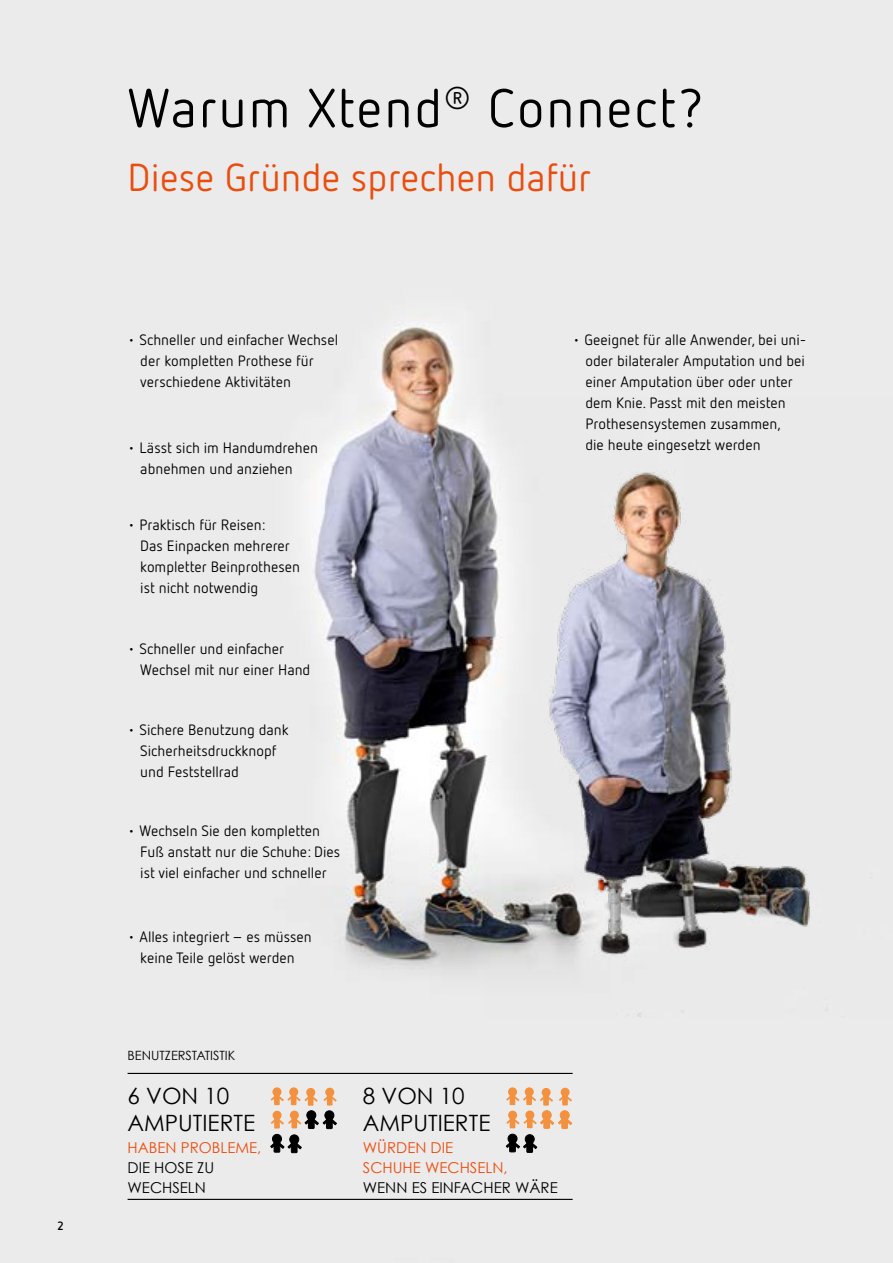
<style>
.page{position:relative;width:893px;height:1263px;background:#fff}
.page>*{position:absolute;margin:0;border:0;box-sizing:border-box;transform-origin:0 0}
.t1{font:54px "Netto OT";letter-spacing:.03em;color:#000}
.t2{font:39px "Netto OT";color:#e94e0f}
.t3{font:22.5px/27px "Century Gothic";color:#000}
.t4{font:15px/21px "Netto OT";color:#000}
.t5{font:15px/19.8px "Century Gothic";color:#e94e0f}
.t6{font:15px/19.8px "Century Gothic";color:#000}
.t7{font:12.75px "Century Gothic";color:#000}
.t8{font:700 12px "Netto OT";color:#000}
</style>
<div class="page">
<img style="left:0;top:0;width:893px;height:1263px">
<img style="left:485px;top:398px;width:408px;height:619px">
<div style="left:291px;top:1139px;width:6px;height:14px;background:#000"></div>
<div style="left:291px;top:1138px;width:6px;height:15px;border:1px solid #000"></div>
<div style="left:290px;top:1135px;width:9px;height:9px;background:#000;border-radius:50%"></div>
<div style="left:289px;top:1134px;width:10px;height:10px;border:1px solid #000;border-radius:50%"></div>
<div style="left:274px;top:1091px;width:6px;height:14px;background:#f3913f"></div>
<div style="left:272px;top:1087px;width:9px;height:9px;background:#f3913f;border-radius:50%"></div>
<div style="left:291px;top:1091px;width:5px;height:14px;background:#f3913f"></div>
<div style="left:289px;top:1087px;width:9px;height:9px;background:#f3913f;border-radius:50%"></div>
<div style="left:327px;top:1091px;width:5px;height:14px;background:#f3913f"></div>
<div style="left:325px;top:1088px;width:9px;height:9px;background:#f3913f;border-radius:50%"></div>
<div style="left:274px;top:1114px;width:6px;height:14px;background:#f3913f"></div>
<div style="left:273px;top:1111px;width:9px;height:9px;background:#f3913f;border-radius:50%"></div>
<div style="left:291px;top:1114px;width:6px;height:14px;background:#f3913f"></div>
<div style="left:290px;top:1110px;width:9px;height:10px;background:#f3913f;border-radius:50%"></div>
<div style="left:308px;top:1092px;width:5px;height:14px;background:#f3913f"></div>
<div style="left:306px;top:1088px;width:9px;height:9px;background:#f3913f;border-radius:50%"></div>
<svg style="left:271px;top:1096px;width:66px;height:6px"></svg>
<div style="left:308px;top:1114px;width:6px;height:14px;background:#000"></div>
<div style="left:308px;top:1114px;width:7px;height:15px;border:1px solid #000"></div>
<div style="left:307px;top:1111px;width:9px;height:9px;background:#000;border-radius:50%"></div>
<div style="left:306px;top:1110px;width:10px;height:10px;border:1px solid #000;border-radius:50%"></div>
<div style="left:326px;top:1114px;width:6px;height:14px;background:#000"></div>
<div style="left:326px;top:1114px;width:7px;height:15px;border:1px solid #000"></div>
<div style="left:325px;top:1111px;width:9px;height:9px;background:#000;border-radius:50%"></div>
<div style="left:324px;top:1110px;width:10px;height:10px;border:1px solid #000;border-radius:50%"></div>
<svg style="left:271px;top:1119px;width:66px;height:7px"></svg>
<div style="left:274px;top:1138px;width:6px;height:14px;border:1px solid #000"></div>
<div style="left:272px;top:1134px;width:9px;height:9px;background:#000;border-radius:50%"></div>
<div style="left:272px;top:1134px;width:10px;height:10px;border:1px solid #000;border-radius:50%"></div>
<svg style="left:270px;top:1142px;width:32px;height:8px"></svg>
<hr style="left:128px;top:1073px;width:445px;height:1px;background:#000">
<hr style="left:128px;top:1199px;width:445px;height:1px;background:#000">
<div style="left:527px;top:1138px;width:6px;height:14px;background:#000"></div>
<div style="left:526px;top:1138px;width:7px;height:15px;border:1px solid #000"></div>
<div style="left:525px;top:1135px;width:9px;height:9px;background:#000;border-radius:50%"></div>
<div style="left:525px;top:1134px;width:10px;height:10px;border:1px solid #000;border-radius:50%"></div>
<div style="left:510px;top:1091px;width:5px;height:14px;background:#f3913f"></div>
<div style="left:508px;top:1087px;width:9px;height:9px;background:#f3913f;border-radius:50%"></div>
<div style="left:526px;top:1091px;width:6px;height:14px;background:#f3913f"></div>
<div style="left:525px;top:1087px;width:9px;height:9px;background:#f3913f;border-radius:50%"></div>
<div style="left:562px;top:1091px;width:6px;height:14px;background:#f3913f"></div>
<div style="left:561px;top:1088px;width:9px;height:9px;background:#f3913f;border-radius:50%"></div>
<svg style="left:559px;top:1096px;width:13px;height:5px"></svg>
<div style="left:510px;top:1114px;width:5px;height:14px;background:#f3913f"></div>
<div style="left:508px;top:1110px;width:9px;height:9px;background:#f3913f;border-radius:50%"></div>
<div style="left:527px;top:1114px;width:6px;height:14px;background:#f3913f"></div>
<div style="left:525px;top:1110px;width:9px;height:9px;background:#f3913f;border-radius:50%"></div>
<div style="left:543px;top:1092px;width:6px;height:13px;background:#f3913f"></div>
<div style="left:542px;top:1088px;width:9px;height:9px;background:#f3913f;border-radius:50%"></div>
<svg style="left:506px;top:1096px;width:47px;height:6px"></svg>
<div style="left:544px;top:1114px;width:6px;height:14px;background:#f3913f"></div>
<div style="left:543px;top:1114px;width:7px;height:15px;border:1px solid #f3913f"></div>
<div style="left:542px;top:1110px;width:9px;height:9px;background:#f3913f;border-radius:50%"></div>
<div style="left:542px;top:1110px;width:10px;height:10px;border:1px solid #f3913f;border-radius:50%"></div>
<div style="left:561px;top:1114px;width:7px;height:15px;background:#f3913f;border:1px solid #f3913f"></div>
<div style="left:560px;top:1111px;width:9px;height:9px;background:#f3913f;border-radius:50%"></div>
<div style="left:560px;top:1110px;width:10px;height:10px;border:1px solid #f3913f;border-radius:50%"></div>
<svg style="left:506px;top:1118px;width:67px;height:7px"></svg>
<div style="left:510px;top:1138px;width:5px;height:14px;background:#000"></div>
<div style="left:509px;top:1137px;width:7px;height:15px;border:1px solid #000"></div>
<div style="left:508px;top:1134px;width:9px;height:9px;background:#000;border-radius:50%"></div>
<div style="left:508px;top:1134px;width:9px;height:9px;border:1px solid #000;border-radius:50%"></div>
<svg style="left:506px;top:1142px;width:32px;height:7px"></svg>
<p class="t8" style="left:58px;top:1218px;width:8px">2</p>
<h1 class="t1" style="left:128px;top:75px;width:577px">Warum Xtend<sup>®</sup> Connect?</h1>
<h2 class="t2" style="left:128px;top:153px;width:465px">Diese Gründe sprechen dafür</h2>
<p class="t4" style="left:140px;top:328px;width:199px;text-indent:-13px">• Schneller und einfacher Wechsel der kompletten Prothese für verschiedene Aktivitäten</p>
<p class="t4" style="left:140px;top:436px;width:179px;text-indent:-13px">• Lässt sich im Handumdrehen abnehmen und anziehen</p>
<p class="t4" style="left:140px;top:513px;width:161px;text-indent:-13px">• Praktisch für Reisen:<br>Das Einpacken mehrerer kompletter Beinprothesen ist nicht notwendig</p>
<p class="t4" style="left:140px;top:638px;width:172px;text-indent:-13px">• Schneller und einfacher<br>Wechsel mit nur einer Hand</p>
<p class="t4" style="left:140px;top:718px;width:150px;text-indent:-13px">• Sichere Benutzung dank<br>Sicherheitsdruckknopf und Feststellrad</p>
<p class="t4" style="left:140px;top:820px;width:201px;text-indent:-13px">• Wechseln Sie den kompletten<br>Fuß anstatt nur die Schuhe: Dies ist viel einfacher und schneller</p>
<p class="t4" style="left:128px;top:926px;width:186px;text-align:center">• Alles integriert – es müssen keine Teile gelöst werden</p>
<p class="t4" style="left:585px;top:329px;width:223px;text-indent:-13px">• Geeignet für alle Anwender, bei uni&shy;oder bilateraler Amputation und bei einer Amputation über oder unter dem Knie. Passt mit den meisten<br>Prothesensystemen zusammen,<br>die heute eingesetzt werden</p>
<p class="t7" style="left:128px;top:1047px;width:109px">BENUTZERSTATISTIK</p>
<h3 class="t3" style="left:128px;top:1082px;width:129px">6 VON 10<br>AMPUTIERTE</h3>
<p class="t5" style="left:128px;top:1137px;width:135px">HABEN PROBLEME,</p>
<p class="t6" style="left:128px;top:1157px;width:88px">DIE HOSE ZU<br>WECHSELN</p>
<h3 class="t3" style="left:363px;top:1082px;width:129px">8 VON 10<br>AMPUTIERTE</h3>
<p class="t5" style="left:363px;top:1137px;width:146px">WÜRDEN DIE<br>SCHUHE WECHSELN,</p>
<p class="t6" style="left:363px;top:1177px;width:196px">WENN ES EINFACHER WÄRE</p>
</div>
